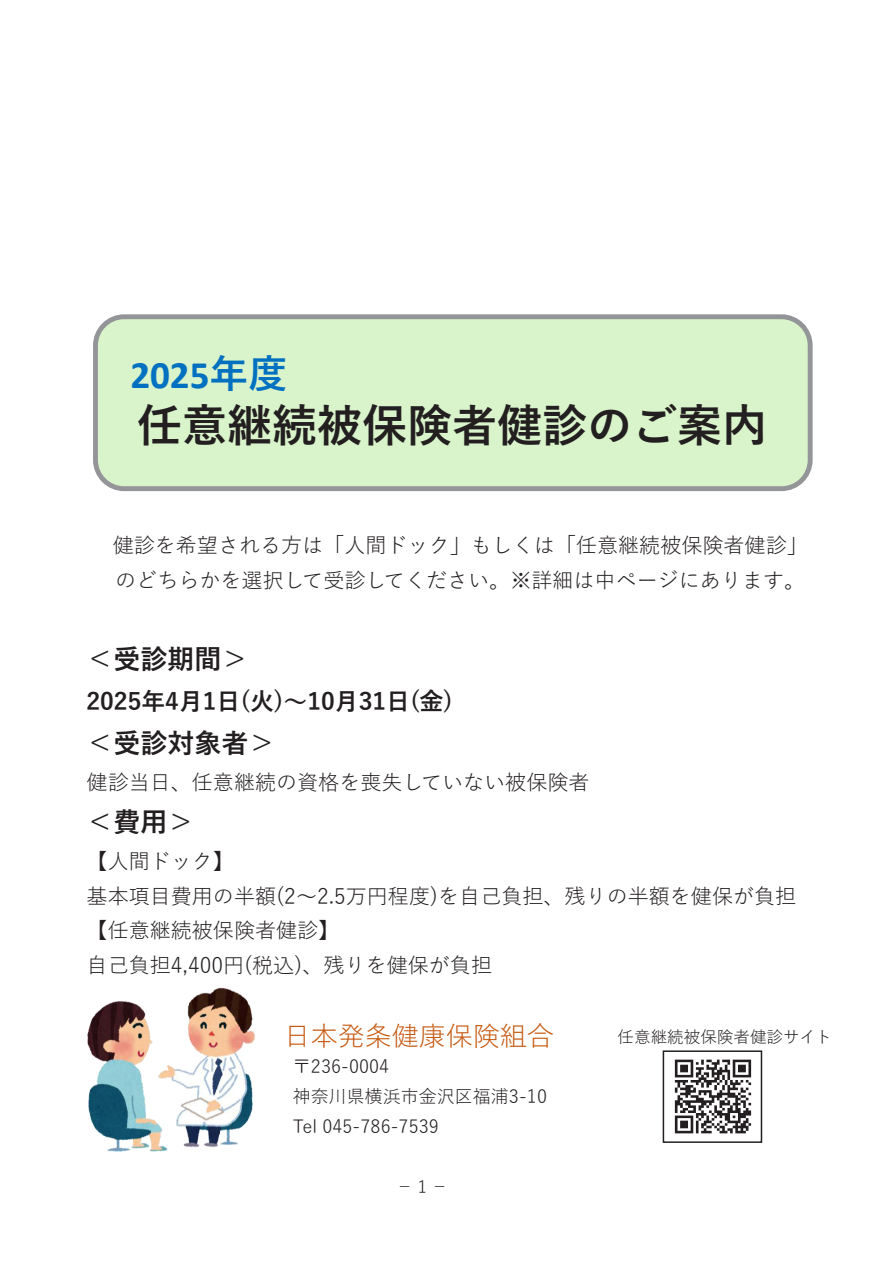
<style>
.page{position:relative;width:893px;height:1263px;background:#fff}
.page>*{position:absolute;margin:0;border:0;box-sizing:border-box;transform-origin:0 0}
.t1{font:700 45px "Yu Gothic";color:#231f20}
.t2{font:700 39px "Calibri";color:#0070c0}
.t3{font:700 27px "Yu Gothic";color:#231f20}
.t4{font:27px "Yu Gothic";color:#c65911}
.t5{font:700 24px "Yu Gothic";color:#231f20}
.t6{font:21px/34.5px "Yu Gothic";color:#231f20}
.t7{font:18px/29.8px "Yu Gothic";color:#231f20}
.t8{font:16.5px "Yu Gothic";color:#231f20}
.s1{font-family:"Yu Gothic"}
</style>
<div class="page">
<div style="left:93px;top:314px;width:720px;height:177px;background:#d9f3ca;border:5px solid #939598;border-radius:29px"></div>
<div style="left:663px;top:1050px;width:99px;height:93px;border:2px solid #231f20"></div>
<img style="left:668px;top:1052px;width:91px;height:89px">
<img style="left:87px;top:987px;width:168px;height:165px">
<p class="t2" style="left:130px;top:347px;width:159px">2025<span class="s1">年度</span></p>
<p class="t1" style="left:137px;top:400px;width:632px">任意継続被保険者健診のご案内</p>
<p class="t6" style="left:113px;top:526px;width:697px">健診を希望される方は「人間ドック」もしくは「任意継続被保険者健診」のどちらかを選択して受診してください。※詳細は中ページにあります。</p>
<p class="t3" style="left:87px;top:644px;width:163px">＜受診期間＞</p>
<p class="t5" style="left:87px;top:687px;width:368px">2025年4月1日(火)～10月31日(金)</p>
<p class="t3" style="left:87px;top:727px;width:190px">＜受診対象者＞</p>
<p class="t6" style="left:87px;top:762px;width:504px">健診当日、任意継続の資格を喪失していない被保険者</p>
<p class="t3" style="left:87px;top:807px;width:109px">＜費用＞</p>
<p class="t6" style="left:87px;top:841px;width:711px">【人間ドック】<br>基本項目費用の半額(2～2.5万円程度)を自己負担、残りの半額を健保が負担【任意継続被保険者健診】<br>自己負担4,400円(税込)、残りを健保が負担</p>
<p class="t4" style="left:284px;top:1011px;width:271px">日本発条健康保険組合</p>
<p class="t8" style="left:617px;top:1021px;width:216px">任意継続被保険者健診サイト</p>
<p class="t7" style="left:275px;top:1049px;width:274px">　〒236-0004<br>　神奈川県横浜市金沢区福浦3-10　Tel 045-786-7539</p>
<p class="t8" style="left:396px;top:1171px;width:53px">－ 1 －</p>
</div>
